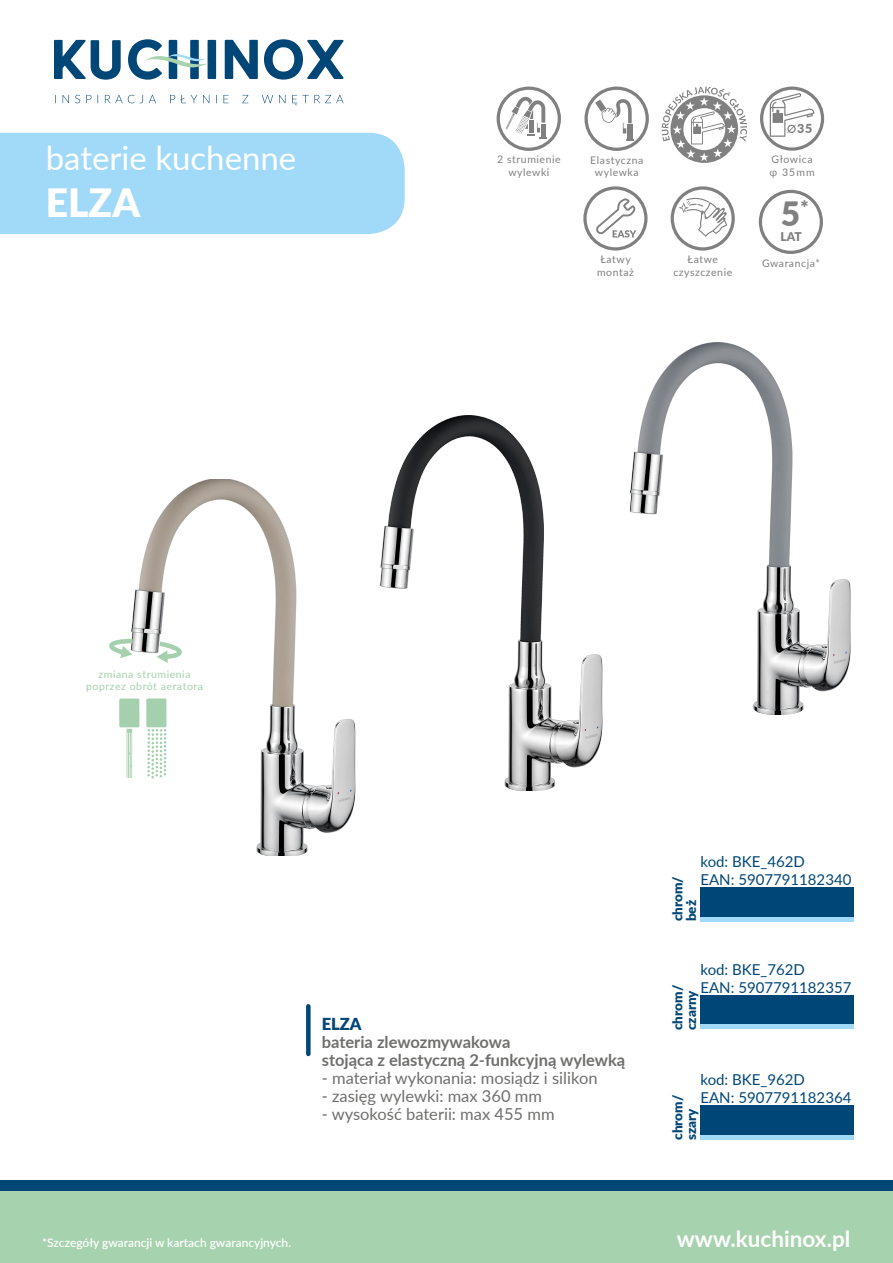
<style>
.page{position:relative;width:893px;height:1263px;background:#fff}
.page>*{position:absolute;margin:0;border:0;box-sizing:border-box;transform-origin:0 0}
.t1{font:900 39px "Lato";color:#fff}
.t2{font:900 33.45px "Lato";color:#808080}
.t3{font:33px "Lato";color:#fff}
.t4{font:700 22.5px "Lato";color:#fff}
.t5{font:16.5px "Lato";color:#6f6f6e}
.t6{font:700 16.5px/18px "Lato";color:#6f6f6e}
.t7{font:900 16.5px "Lato";color:#004676}
.t8{font:15px/18px "Lato";color:#004676}
.t9{font:900 13.5px/13.5px "Lato";color:#004676}
.t10{font:900 12.45px "Lato";color:#808080}
.t11{font:600 12px "Lato";color:#fff}
.t12{font:900 12px "Lato";color:#808080}
.t13{font:10.5px/12.6px "Lato";letter-spacing:.055em;color:#808080;text-align:center}
.t14{font:10.5px/12.6px "Lato";letter-spacing:.055em;color:#a5d0ad;text-align:center}
</style>
<div class="page">
<img style="left:120px;top:480px;width:236px;height:375px">
<svg style="left:54px;top:39px;width:290px;height:41px"></svg>
<svg style="left:55px;top:95px;width:289px;height:10px"></svg>
<div style="left:0;top:133px;width:405px;height:101px;background:#a1daf8"></div>
<div style="left:700px;top:887px;width:154px;height:30px;background:#004676"></div>
<hr style="left:700px;top:917px;width:154px;height:4px;background:#a1daf8">
<div style="left:306px;top:1006px;width:5px;height:48px;background:#004676"></div>
<div style="left:700px;top:1105px;width:154px;height:30px;background:#004676"></div>
<hr style="left:700px;top:1135px;width:154px;height:4px;background:#a1daf8">
<div style="left:700px;top:995px;width:154px;height:29px;background:#004676"></div>
<div style="left:700px;top:1024px;width:154px;height:5px;background:#a1daf8"></div>
<svg style="left:760px;top:87px;width:64px;height:64px"></svg>
<svg style="left:759px;top:190px;width:64px;height:64px"></svg>
<svg style="left:662px;top:87px;width:85px;height:76px"></svg>
<svg style="left:583px;top:186px;width:64px;height:65px"></svg>
<svg style="left:584px;top:87px;width:65px;height:64px"></svg>
<svg style="left:671px;top:186px;width:64px;height:65px"></svg>
<img style="left:380px;top:416px;width:223px;height:374px">
<img style="left:629px;top:342px;width:222px;height:372px">
<svg style="left:497px;top:87px;width:64px;height:64px"></svg>
<svg style="left:155px;top:638px;width:25px;height:25px"></svg>
<svg style="left:109px;top:637px;width:28px;height:21px"></svg>
<svg style="left:147px;top:729px;width:19px;height:49px"></svg>
<div style="left:146px;top:698px;width:20px;height:29px;background:#a5d0ad"></div>
<svg style="left:127px;top:729px;width:5px;height:49px"></svg>
<div style="left:119px;top:698px;width:20px;height:29px;background:#a5d0ad"></div>
<div style="left:0;top:1180px;width:892px;height:83px;background:#a6d2ae"></div>
<div style="left:0;top:1180px;width:892px;height:10px;background:#004675"></div>
<h3 class="t3" style="left:46px;top:134px;width:252px">baterie kuchenne</h3>
<h1 class="t1" style="left:46px;top:173px;width:96px">ELZA</h1>
<p class="t13" style="left:497px;top:153px;width:65px">2 strumienie wylewki</p>
<p class="t13" style="left:590px;top:153px;width:55px">Elastyczna wylewka</p>
<p class="t13" style="left:597px;top:253px;width:38px">Łatwy montaż</p>
<p class="t13" style="left:673px;top:253px;width:60px">Łatwe czyszczenie</p>
<p class="t10" style="left:797px;top:119px;width:17px">35</p>
<p class="t13" style="left:769px;top:153px;width:47px;text-align:left">Głowica φ 35mm</p>
<h2 class="t2" style="left:781px;top:189px;width:29px">5<sup>*</sup></h2>
<p class="t12" style="left:780px;top:227px;width:23px">LAT</p>
<p class="t13" style="left:762px;top:256px;width:59px">Gwarancja*</p>
<p class="t14" style="left:86px;top:667px;width:118px">zmiana strumienia poprzez obrót aeratora</p>
<p class="t7" style="left:322px;top:1012px;width:41px">ELZA</p>
<p class="t6" style="left:322px;top:1032px;width:305px">bateria zlewozmywakowa<br>stojąca z elastyczną 2-funkcyjną wylewką</p>
<p class="t5" style="left:322px;top:1066px;width:277px">- materiał wykonania: mosiądz i silikon</p>
<p class="t5" style="left:322px;top:1084px;width:222px">- zasięg wylewki: max 360 mm</p>
<p class="t5" style="left:322px;top:1102px;width:234px">- wysokość baterii: max 455 mm</p>
<p class="t8" style="left:700px;top:852px;width:152px">kod: BKE_462D<br>EAN: 5907791182340</p>
<p class="t9" style="left:670px;top:921px;width:47px;rotate:-90deg">chrom/ beż</p>
<p class="t8" style="left:700px;top:959px;width:152px">kod: BKE_762D<br>EAN: 5907791182357</p>
<p class="t9" style="left:670px;top:1030px;width:47px;rotate:-90deg">chrom/ czarny</p>
<p class="t8" style="left:700px;top:1070px;width:152px">kod: BKE_962D<br>EAN: 5907791182364</p>
<p class="t9" style="left:670px;top:1140px;width:47px;rotate:-90deg">chrom/ szary</p>
<p class="t11" style="left:42px;top:1234px;width:250px">*Szczegóły gwarancji w kartach gwarancyjnych.</p>
<h3 class="t4" style="left:677px;top:1222px;width:175px">www.kuchinox.pl</h3>
</div>
